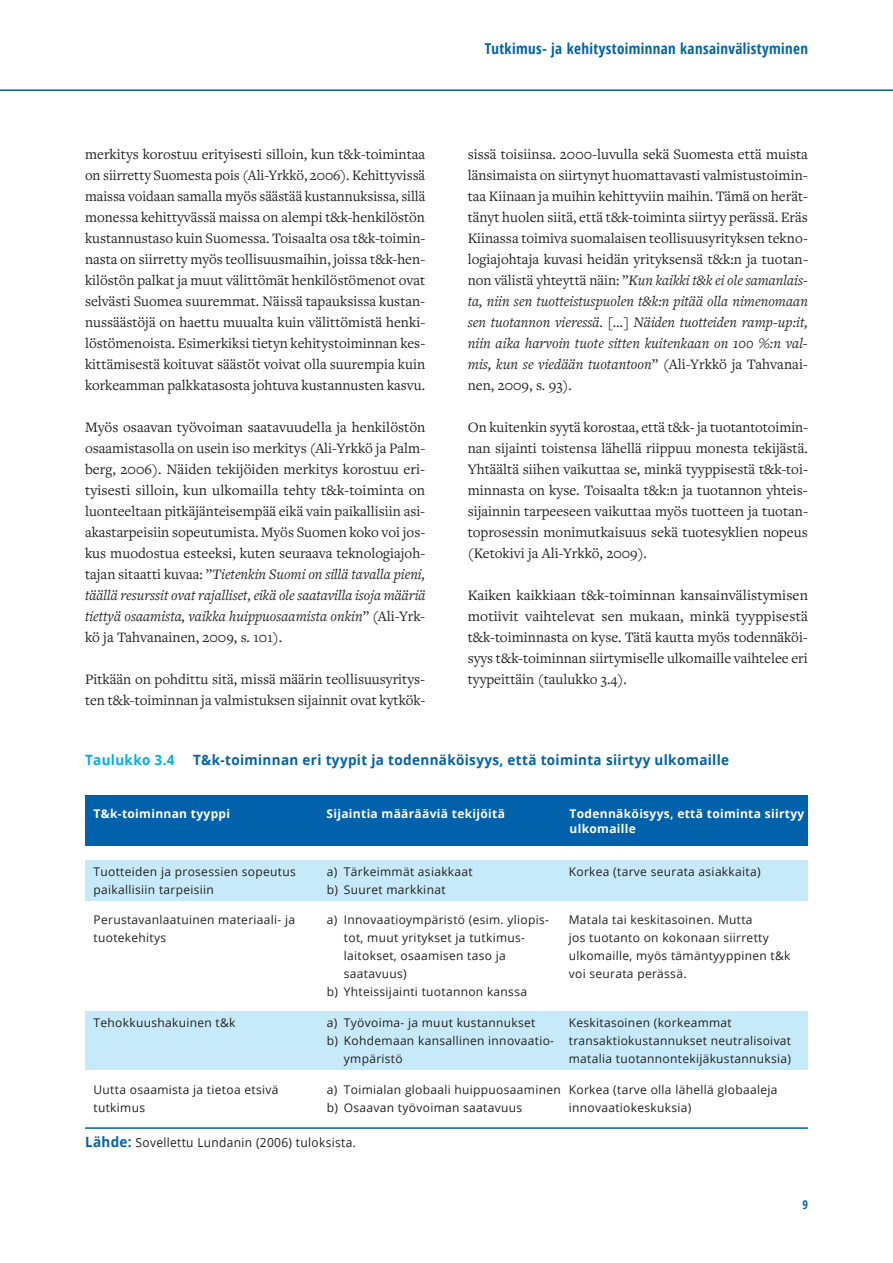
<style>
.page{position:relative;width:893px;height:1263px;background:#fff}
.page>*{position:absolute;margin:0;border:0;box-sizing:border-box;transform-origin:0 0}
.t1{font:15px/21px "Freight Text Pro";color:#231f20;text-align:justify}
.t2{font:700 condensed 15px "Open Sans";letter-spacing:.025em;color:#0161aa}
.t3{font:700 14.1px "Open Sans";letter-spacing:.025em;color:#0161aa;scale:.95 1}
.t4{font:700 14.1px "Open Sans";letter-spacing:.025em;color:#00aeef;scale:.95 1}
.t5{font:12.6px "Open Sans";letter-spacing:.025em;color:#231f20;scale:.95 1}
.t6{font:12px/18px "Open Sans";letter-spacing:.025em;color:#231f20}
.t7{font:700 12px/15px "Open Sans";letter-spacing:.025em;color:#fff}
.t8{font:700 condensed 12px "Open Sans";color:#0161aa}
.s1{font-style:italic}
.s2{font-weight:700;font-size:14.1px;color:#0161aa}
</style>
<div class="page">
<hr style="left:0;top:89px;width:893px;height:2px;background:#0161aa">
<div style="left:85px;top:1011px;width:723px;height:59px;background:#c6eafa"></div>
<div style="left:85px;top:860px;width:723px;height:41px;background:#c6eafa"></div>
<div style="left:85px;top:795px;width:723px;height:50px;background:#0161aa"></div>
<hr style="left:85px;top:1127px;width:723px;height:2px;background:#0161aa">
<p class="t1" style="left:85px;top:143px;width:342px">merkitys korostuu erityisesti silloin, kun t&amp;k-toimintaa on siirretty Suomesta pois (Ali-Yrkkö, 2006). Kehittyvissä maissa voidaan samalla myös säästää kustannuksissa, sillä monessa kehittyvässä maissa on alempi t&amp;k-henkilöstön kustannustaso kuin Suomessa. Toisaalta osa t&amp;k-toimin&shy;nasta on siirretty myös teollisuusmaihin, joissa t&amp;k-hen&shy;kilöstön palkat ja muut välittömät henkilöstömenot ovat selvästi Suomea suuremmat. Näissä tapauksissa kustan&shy;nussäästöjä on haettu muualta kuin välittömistä henki&shy;löstömenoista. Esimerkiksi tietyn kehitystoiminnan kes&shy;kittämisestä koituvat säästöt voivat olla suurempia kuin korkeamman palkkatasosta johtuva kustannusten kasvu.</p>
<p class="t1" style="left:85px;top:416px;width:342px">Myös osaavan työvoiman saatavuudella ja henkilöstön osaamistasolla on usein iso merkitys (Ali-Yrkkö ja Palm&shy;berg, 2006). Näiden tekijöiden merkitys korostuu eri&shy;tyisesti silloin, kun ulkomailla tehty t&amp;k-toiminta on luonteeltaan pitkäjänteisempää eikä vain paikallisiin asi&shy;akastarpeisiin sopeutumista. Myös Suomen koko voi jos&shy;kus muodostua esteeksi, kuten seuraava teknologiajoh&shy;tajan sitaatti kuvaa: ”<span class="s1">Tietenkin Suomi on sillä tavalla pieni, täällä resurssit ovat rajalliset, eikä ole saatavilla isoja määriä tiettyä osaamista, vaikka huippuosaamista onkin</span>” (Ali-Yrk&shy;kö ja Tahvanainen, 2009, s. 101).</p>
<p class="t1" style="left:85px;top:668px;width:342px">Pitkään on pohdittu sitä, missä määrin teollisuusyritys&shy;ten t&amp;k-toiminnan ja valmistuksen sijainnit ovat kytkök-</p>
<p class="t2" style="left:485px;top:38px;width:325px">Tutkimus- ja kehitystoiminnan kansainvälistyminen</p>
<p class="t1" style="left:468px;top:143px;width:342px">sissä toisiinsa. 2000-luvulla sekä Suomesta että muista länsimaista on siirtynyt huomattavasti valmistustoimin&shy;taa Kiinaan ja muihin kehittyviin maihin. Tämä on herät&shy;tänyt huolen siitä, että t&amp;k-toiminta siirtyy perässä. Eräs Kiinassa toimiva suomalaisen teollisuusyrityksen tekno&shy;logiajohtaja kuvasi heidän yrityksensä t&amp;k:n ja tuotan&shy;non välistä yhteyttä näin: ”<span class="s1">Kun kaikki t&amp;k ei ole samanlais&shy;ta, niin sen tuotteistuspuolen t&amp;k:n pitää olla nimenomaan sen tuotannon vieressä. […] Näiden tuotteiden ramp-up:it, niin aika harvoin tuote sitten kuitenkaan on 100 %:n val&shy;mis, kun se viedään tuotantoon</span>” (Ali-Yrkkö ja Tahvanai&shy;nen, 2009, s. 93).</p>
<p class="t1" style="left:468px;top:416px;width:342px">On kuitenkin syytä korostaa, että t&amp;k- ja tuotantotoimin&shy;nan sijainti toistensa lähellä riippuu monesta tekijästä.<br>Yhtäältä siihen vaikuttaa se, minkä tyyppisestä t&amp;k-toi&shy;minnasta on kyse. Toisaalta t&amp;k:n ja tuotannon yhteis&shy;sijainnin tarpeeseen vaikuttaa myös tuotteen ja tuotan&shy;toprosessin monimutkaisuus sekä tuotesyklien nopeus (Ketokivi ja Ali-Yrkkö, 2009).</p>
<p class="t1" style="left:468px;top:584px;width:342px">Kaiken kaikkiaan t&amp;k-toiminnan kansainvälistymisen motiivit vaihtelevat sen mukaan, minkä tyyppisestä t&amp;k-toiminnasta on kyse. Tätä kautta myös todennäköi&shy;syys t&amp;k-toiminnan siirtymiselle ulkomaille vaihtelee eri tyypeittäin (taulukko 3.4).</p>
<p class="t4" style="left:85px;top:750px;width:96px">Taulukko 3.4</p>
<p class="t3" style="left:193px;top:750px;width:566px">T&amp;k-toiminnan eri tyypit ja todennäköisyys, että toiminta siirtyy ulkomaille</p>
<p class="t7" style="left:94px;top:805px;width:138px">T&amp;k-toiminnan tyyppi</p>
<p class="t7" style="left:327px;top:805px;width:180px">Sijaintia määrääviä tekijöitä</p>
<p class="t7" style="left:570px;top:805px;width:236px">Todennäköisyys, että toiminta siirtyy ulkomaille</p>
<p class="t6" style="left:94px;top:862px;width:204px">Tuotteiden ja prosessien sopeutus paikallisiin tarpeisiin</p>
<p class="t6" style="left:94px;top:911px;width:203px">Perustavanlaatuinen materiaali- ja tuotekehitys</p>
<p class="t6" style="left:327px;top:862px;width:147px">a) Tärkeimmät asiakkaat b) Suuret markkinat</p>
<p class="t6" style="left:327px;top:911px;width:224px">a) Innovaatioympäristö (esim. yliopis-</p>
<p class="t6" style="left:344px;top:929px;width:183px">tot, muut yritykset ja tutkimus-</p>
<p class="t6" style="left:344px;top:947px;width:163px">laitokset, osaamisen taso ja</p>
<p class="t6" style="left:344px;top:965px;width:64px">saatavuus)</p>
<p class="t6" style="left:327px;top:983px;width:202px">b) Yhteissijainti tuotannon kanssa</p>
<p class="t6" style="left:327px;top:1013px;width:210px">a) Työvoima- ja muut kustannukset</p>
<p class="t6" style="left:327px;top:1031px;width:229px">b) Kohdemaan kansallinen innovaatio-</p>
<p class="t6" style="left:344px;top:1049px;width:60px">ympäristö</p>
<p class="t6" style="left:327px;top:1080px;width:235px">a) Toimialan globaali huippuosaaminen b) Osaavan työvoiman saatavuus</p>
<p class="t6" style="left:569px;top:862px;width:193px">Korkea (tarve seurata asiakkaita)</p>
<p class="t6" style="left:569px;top:911px;width:223px">Matala tai keskitasoinen. Mutta<br>jos tuotanto on kokonaan siirretty ulkomaille, myös tämäntyyppinen t&amp;k voi seurata perässä.</p>
<p class="t6" style="left:569px;top:1013px;width:224px">Keskitasoinen (korkeammat transaktiokustannukset neutralisoivat matalia tuotannontekijäkustannuksia)</p>
<p class="t6" style="left:569px;top:1080px;width:210px">Korkea (tarve olla lähellä globaaleja innovaatiokeskuksia)</p>
<p class="t6" style="left:94px;top:1013px;width:143px">Tehokkuushakuinen t&amp;k</p>
<p class="t6" style="left:94px;top:1080px;width:186px">Uutta osaamista ja tietoa etsivä tutkimus</p>
<p class="t5" style="left:85px;top:1133px;width:287px"><span class="s2">Lähde:</span> Sovellettu Lundanin (2006) tuloksista.</p>
<p class="t8" style="left:802px;top:1196px;width:7px">9</p>
</div>
